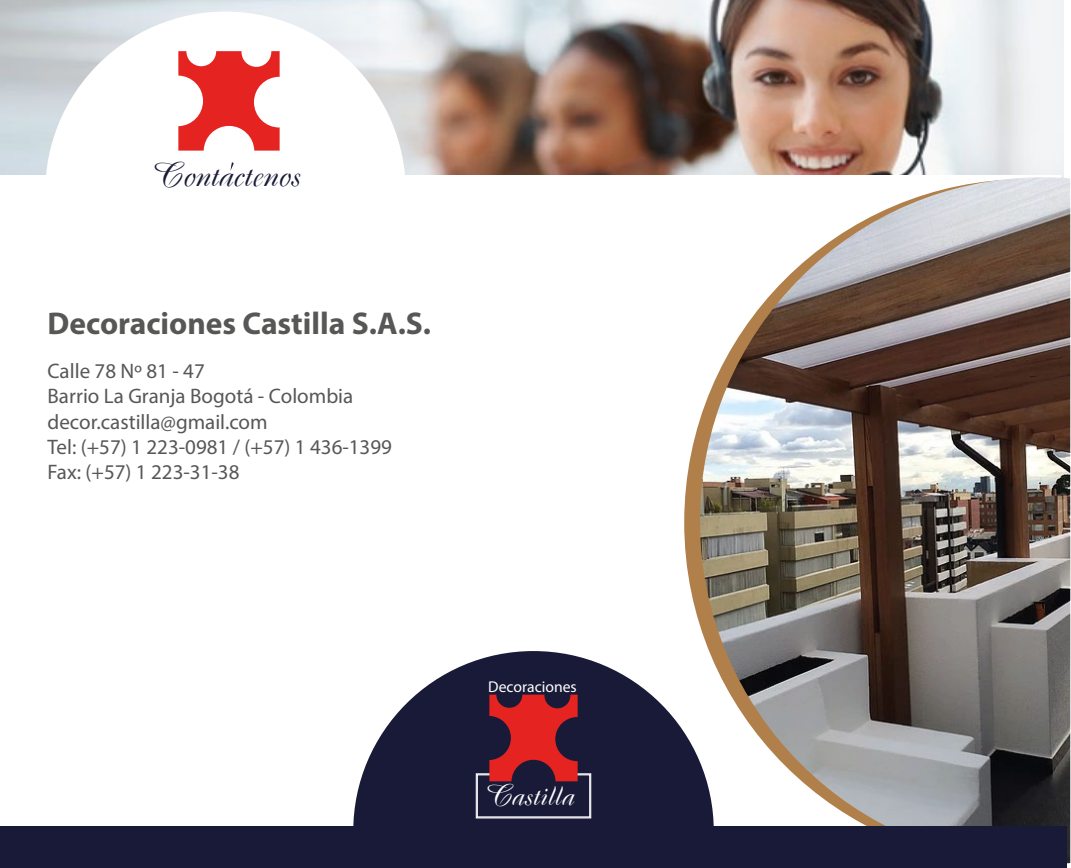
<style>
.page{position:relative;width:1071px;height:868px;background:#fff}
.page>*{position:absolute;margin:0;border:0;box-sizing:border-box;transform-origin:0 0}
.t1{font:33.07px "Boulevard";color:#191a37}
.t2{font:700 31.5px "Myriad Pro";color:#575756}
.t3{font:28.88px "Boulevard";color:#fff}
.t4{font:21px/25.2px "Myriad Pro";color:#575756}
.t5{font:15.75px "Myriad Pro";color:#fff}
</style>
<div class="page">
<img style="left:0;top:0;width:1063px;height:177px">
<svg style="left:45px;top:12px;width:361px;height:163px"></svg>
<div style="left:0;top:175px;width:1060px;height:692px;background:#fff"></div>
<svg style="left:178px;top:51px;width:102px;height:99px"></svg>
<svg style="left:353px;top:651px;width:331px;height:174px;fill:#191a37"></svg>
<svg style="left:475px;top:694px;width:117px;height:124px;background:#632234"></svg>
<svg style="left:684px;top:420px;width:16px;height:405px"></svg>
<img style="left:700px;top:177px;width:370px;height:686px">
<div style="left:0;top:825px;width:1066px;height:42px;background:#191a37"></div>
<svg style="left:230px;top:162px;width:4px;height:9px"></svg>
<h1 class="t1" style="left:151px;top:153px;width:150px">Contactenos</h1>
<h2 class="t2" style="left:48px;top:302px;width:385px">Decoraciones Castilla S.A.S.</h2>
<p class="t4" style="left:48px;top:358px;width:346px">Calle 78 Nº 81 - 47<br>Barrio La Granja Bogotá - Colombia decor.castilla@gmail.com<br>Tel: (+57) 1 223-0981 / (+57) 1 436-1399<br>Fax: (+57) 1 223-31-38</p>
<p class="t5" style="left:488px;top:676px;width:90px">Decoraciones</p>
<h3 class="t3" style="left:485px;top:775px;width:91px">Castilla</h3>
</div>
